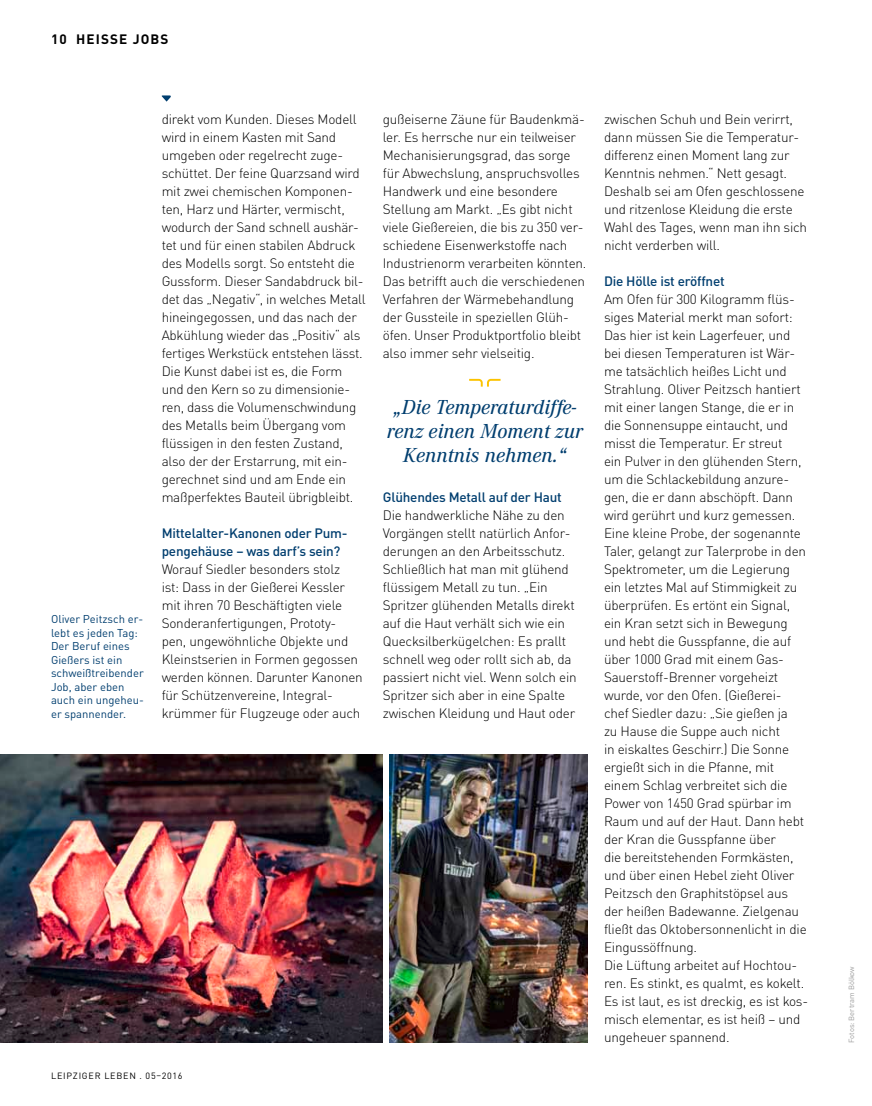
<style>
.page{position:relative;width:872px;height:1106px;background:#fff}
.page>*{position:absolute;margin:0;border:0;box-sizing:border-box;transform-origin:0 0}
.t1{font:italic 500 21px/24px "Corporate A Pro";color:#003e6f;text-align:center}
.t2{font:300 13.5px/18px "DIN Pro";letter-spacing:-.015em;color:#000}
.t3{font:500 13.5px/18px "DIN Pro";letter-spacing:-.015em;color:#003e6f}
.t4{font:700 13.5px "DIN Pro";letter-spacing:.085em;color:#000}
.t5{font:11.25px/13.5px "DIN Pro";color:#003e6f}
.t6{font:9px "DIN Pro";letter-spacing:.085em;color:#000}
.t7{font:7.5px "DIN Pro";color:#9c9c9c}
</style>
<div class="page">
<svg style="left:161px;top:95px;width:10px;height:7px"></svg>
<img style="left:0;top:754px;width:383px;height:288px">
<img style="left:389px;top:754px;width:198px;height:288px">
<svg style="left:469px;top:379px;width:31px;height:7px"></svg>
<p class="t4" style="left:51px;top:28px;width:119px">10 H EISSE JOBS</p>
<p class="t5" style="left:51px;top:611px;width:94px">Oliver Peitzsch er&shy;lebt es jeden Tag:<br>Der Beruf eines<br>Gießers ist ein schweißtreibender<br>Job, aber eben auch ein ungeheu&shy;er spannender.</p>
<p class="t2" style="left:162px;top:109px;width:205px">direkt vom Kunden. Dieses Modell wird in einem Kasten mit Sand umgeben oder regelrecht zuge&shy;schüttet. Der feine Quarzsand wird mit zwei chemischen Komponen&shy;ten, Harz und Härter, vermischt, wodurch der Sand schnell aushär&shy;tet und für einen stabilen Abdruck des Modells sorgt. So entsteht die Gussform. Dieser Sandabdruck bil&shy;det das „Negativ“, in welches Metall hineingegossen, und das nach der Abkühlung wieder das „Positiv“ als fertiges Werkstück entstehen lässt.<br>Die Kunst dabei ist es, die Form und den Kern so zu dimensionie&shy;ren, dass die Volumenschwindung des Metalls beim Übergang vom flüssigen in den festen Zustand, also der der Erstarrung, mit ein&shy;gerechnet sind und am Ende ein maßperfektes Bauteil übrigbleibt.</p>
<p class="t3" style="left:162px;top:522px;width:187px">Mittelalter-Kanonen oder Pum&shy;pengehäuse – was darf’s sein?</p>
<p class="t2" style="left:162px;top:559px;width:203px">Worauf Siedler besonders stolz<br>ist: Dass in der Gießerei Kessler mit ihren 70 Beschäftigten viele<br>Sonderanfertigungen, Prototy&shy;pen, ungewöhnliche Objekte und<br>Kleinstserien in Formen gegossen werden können. Darunter Kanonen für Schützenvereine, Integral&shy;krümmer für Flugzeuge oder auch</p>
<p class="t2" style="left:383px;top:109px;width:205px">gußeiserne Zäune für Baudenkmä&shy;ler. Es herrsche nur ein teilweiser Mechanisierungsgrad, das sorge für Abwechslung, anspruchsvolles Handwerk und eine besondere Stellung am Markt. „Es gibt nicht viele Gießereien, die bis zu 350 ver&shy;schiedene Eisenwerkstoffe nach Industrienorm verarbeiten könnten.<br>Das betrifft auch die verschiedenen Verfahren der Wärmebehandlung der Gussteile in speziellen Glüh&shy;öfen. Unser Produktportfolio bleibt also immer sehr vielseitig.</p>
<h1 class="t1" style="left:387px;top:394px;width:197px">„Die Temperaturdiffe&shy;renz einen Moment zur<br>Kenntnis nehmen.“</h1>
<p class="t3" style="left:383px;top:486px;width:181px">Glühendes Metall auf der Haut</p>
<p class="t2" style="left:383px;top:504px;width:195px">Die handwerkliche Nähe zu den<br>Vorgängen stellt natürlich Anfor&shy;derungen an den Arbeitsschutz.<br>Schließlich hat man mit glühend flüssigem Metall zu tun. „Ein<br>Spritzer glühenden Metalls direkt auf die Haut verhält sich wie ein<br>Quecksilberkügelchen: Es prallt schnell weg oder rollt sich ab, da passiert nicht viel. Wenn solch ein<br>Spritzer sich aber in eine Spalte zwischen Kleidung und Haut oder</p>
<p class="t6" style="left:51px;top:1068px;width:133px">Leipziger Leben . 05–2016</p>
<p class="t2" style="left:604px;top:108px;width:205px">zwischen Schuh und Bein verirrt, dann müssen Sie die Temperatur&shy;differenz einen Moment lang zur<br>Kenntnis nehmen.“ Nett gesagt.<br>Deshalb sei am Ofen geschlossene und ritzenlose Kleidung die erste<br>Wahl des Tages, wenn man ihn sich nicht verderben will.</p>
<p class="t3" style="left:604px;top:270px;width:122px">Die Hölle ist eröffnet</p>
<p class="t2" style="left:604px;top:288px;width:206px">Am Ofen für 300 Kilogramm flüs&shy;siges Material merkt man sofort:<br>Das hier ist kein Lagerfeuer, und bei diesen Temperaturen ist Wär&shy;me tatsächlich heißes Licht und<br>Strahlung. Oliver Peitzsch hantiert mit einer langen Stange, die er in die Sonnensuppe eintaucht, und misst die Temperatur. Er streut<br>ein Pulver in den glühenden Stern, um die Schlackebildung anzure&shy;gen, die er dann abschöpft. Dann wird gerührt und kurz gemessen.<br>Eine kleine Probe, der sogenannte<br>Taler, gelangt zur Talerprobe in den<br>Spektrometer, um die Legierung ein letztes Mal auf Stimmigkeit zu überprüfen. Es ertönt ein Signal, ein Kran setzt sich in Bewegung und hebt die Gusspfanne, die auf über 1000 Grad mit einem Gas-<br>Sauerstoff-Brenner vorgeheizt wurde, vor den Ofen. (Gießerei&shy;chef Siedler dazu: „Sie gießen ja<br>zu Hause die Suppe auch nicht<br>in eiskaltes Geschirr.) Die Sonne ergießt sich in die Pfanne, mit einem Schlag verbreitet sich die<br>Power von 1450 Grad spürbar im<br>Raum und auf der Haut. Dann hebt der Kran die Gusspfanne über<br>die bereitstehenden Formkästen, und über einen Hebel zieht Oliver<br>Peitzsch den Graphitstöpsel aus der heißen Badewanne. Zielgenau fließt das Oktobersonnenlicht in die<br>Eingussöffnung.<br>Die Lüftung arbeitet auf Hochtou&shy;ren. Es stinkt, es qualmt, es kokelt.<br>Es ist laut, es ist dreckig, es ist kos&shy;misch elementar, es ist heiß – und ungeheuer spannend.</p>
<p class="t7" style="left:845px;top:1042px;width:78px;rotate:-90deg">Fotos: Bertram Bölkow</p>
</div>
